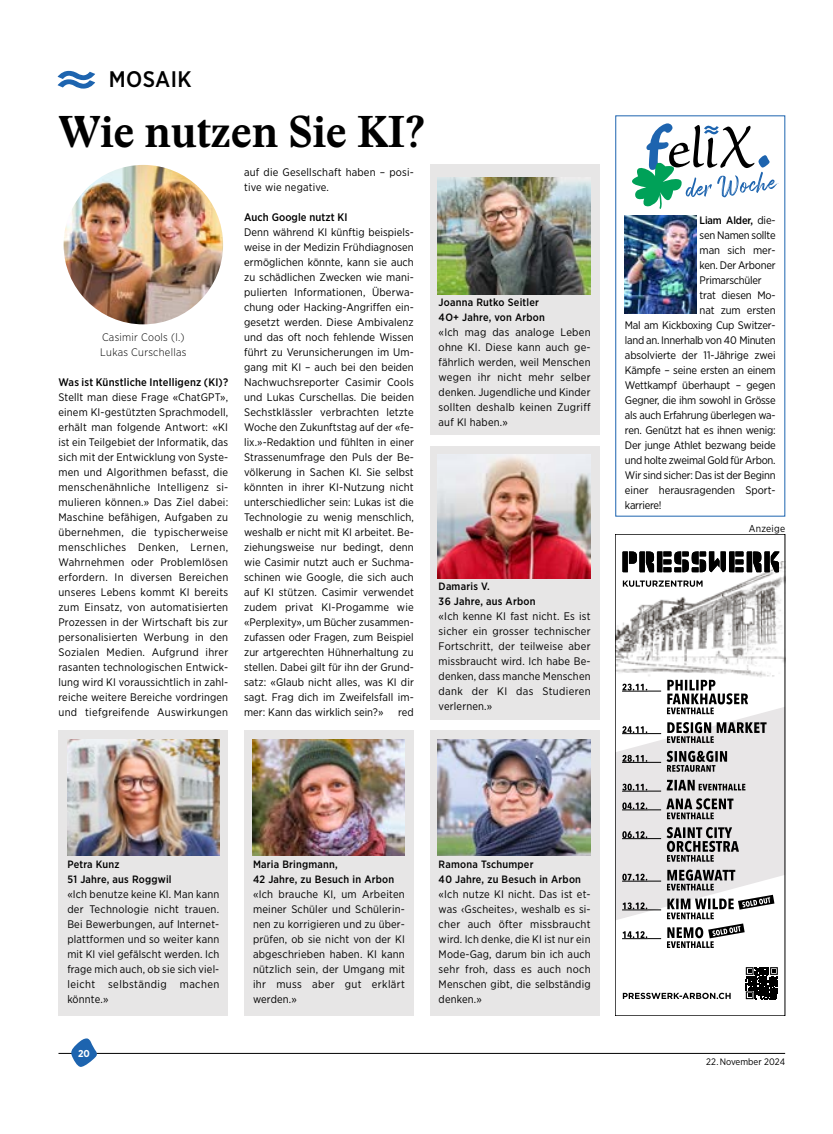
<style>
.page{position:relative;width:833px;height:1134px;background:#fff}
.page>*{position:absolute;margin:0;border:0;box-sizing:border-box;transform-origin:0 0}
.t1{font:700 43.75px "Stanley";letter-spacing:-.01em;color:#000}
.t2{font:500 22.5px "Gotham Narrow";letter-spacing:.015em;color:#000}
.t3{font:11px/15px "Gotham Narrow";color:#000;text-align:justify}
.t4{font:11px "Gotham Narrow";letter-spacing:-.02em;color:#000}
.t5{font:500 11px "Gotham Narrow";letter-spacing:.015em;color:#000}
.t6{font:300 11px/15px "Gotham Narrow";letter-spacing:.025em;color:#000}
.t7{font:500 10.62px/15px "Gotham Narrow";letter-spacing:.02em;color:#000}
.t8{font:500 10.62px "Gotham Narrow";letter-spacing:-.015em;color:#000}
.t9{font:10px "Gotham Narrow";letter-spacing:.02em;color:#000}
.t10{font:700 10px "Gotham Narrow";color:#fff}
.t11{font:9.38px "Gotham Narrow";color:#000}
.s1{font-weight:400;font-size:11px}
</style>
<div class="page">
<svg style="left:58px;top:70px;width:37px;height:19px"></svg>
<hr style="left:58px;top:1053px;width:727px;height:1px;background:#000">
<svg style="left:70px;top:1038px;width:28px;height:29px"></svg>
<div style="left:615px;top:116px;width:170px;height:400px;border:1px solid #1d64af"></div>
<svg style="left:632px;top:123px;width:145px;height:86px"></svg>
<svg style="left:623px;top:993px;width:107px;height:6px"></svg>
<img style="left:617px;top:561px;width:166px;height:116px">
<svg style="left:622px;top:551px;width:157px;height:21px"></svg>
<svg style="left:623px;top:580px;width:79px;height:7px"></svg>
<svg style="left:745px;top:967px;width:31px;height:33px"></svg>
<svg style="left:746px;top:967px;width:32px;height:32px"></svg>
<svg style="left:615px;top:680px;width:170px;height:268px"></svg>
<img style="left:64px;top:165px;width:159px;height:159px;border-radius:80px">
<div style="left:58px;top:731px;width:170px;height:285px;background:#e7e6e6"></div>
<div style="left:244px;top:731px;width:170px;height:285px;background:#e7e6e6"></div>
<div style="left:430px;top:731px;width:169px;height:285px;background:#e7e6e6"></div>
<img style="left:67px;top:739px;width:152px;height:117px">
<img style="left:252px;top:739px;width:153px;height:117px">
<img style="left:438px;top:739px;width:152px;height:117px">
<div style="left:430px;top:165px;width:169px;height:270px;background:#e7e6e6"></div>
<img style="left:438px;top:178px;width:152px;height:116px">
<div style="left:430px;top:446px;width:169px;height:273px;background:#e7e6e6"></div>
<img style="left:438px;top:455px;width:152px;height:123px">
<img style="left:624px;top:216px;width:72px;height:98px">
<h2 class="t2" style="left:109px;top:65px;width:84px">MOSAIK</h2>
<h1 class="t1" style="left:58px;top:107px;width:368px">Wie nutzen Sie KI?</h1>
<p class="t6" style="left:100px;top:329px;width:88px">Casimir Cools (l.)<br>Lukas Curschellas</p>
<p class="t5" style="left:58px;top:375px;width:171px">Was ist Künstliche Intelligenz (KI)?</p>
<p class="t3" style="left:58px;top:389px;width:171px">Stellt man diese Frage «ChatGPT», einem KI-gestützten Sprachmodell, erhält man folgende Antwort: «KI ist ein Teilgebiet der Informatik, das sich mit der Entwicklung von Syste&shy;men und Algorithmen befasst, die menschenähnliche Intelligenz si&shy;mulieren können.» Das Ziel dabei:<br>Maschine befähigen, Aufgaben zu übernehmen, die typischerweise menschliches Denken, Lernen, Wahrnehmen oder Problemlösen erfordern. In diversen Bereichen unseres Lebens kommt KI bereits zum Einsatz, von automatisierten Prozessen in der Wirtschaft bis zur personalisierten Werbung in den Sozialen Medien. Aufgrund ihrer rasanten technologischen Entwick&shy;lung wird KI voraussichtlich in zahl&shy;reiche weitere Bereiche vordringen und tiefgreifende Auswirkungen</p>
<p class="t3" style="left:244px;top:164px;width:171px">auf die Gesellschaft haben – posi&shy;tive wie negative.</p>
<p class="t5" style="left:244px;top:210px;width:105px">Auch Google nutzt KI</p>
<p class="t3" style="left:244px;top:224px;width:171px">Denn während KI künftig beispiels&shy;weise in der Medizin Frühdiagnosen ermöglichen könnte, kann sie auch zu schädlichen Zwecken wie mani&shy;pulierten Informationen, Überwa&shy;chung oder Hacking-Angriffen ein&shy;gesetzt werden. Diese Ambivalenz und das oft noch fehlende Wissen führt zu Verunsicherungen im Um&shy;gang mit KI – auch bei den beiden Nachwuchsreporter Casimir Cools und Lukas Curschellas. Die beiden Sechstklässler verbrachten letzte Woche den Zukunftstag auf der «fe&shy;lix.»-Redaktion und fühlten in einer Strassenumfrage den Puls der Be&shy;völkerung in Sachen KI. Sie selbst könnten in ihrer KI-Nutzung nicht unterschiedlicher sein: Lukas ist die Technologie zu wenig menschlich, weshalb er nicht mit KI arbeitet. Be&shy;ziehungsweise nur bedingt, denn wie Casimir nutzt auch er Suchma&shy;schinen wie Google, die sich auch auf KI stützen. Casimir verwendet zudem privat KI-Progamme wie «Perplexity», um Bücher zusammen&shy;zufassen oder Fragen, zum Beispiel zur artgerechten Hühnerhaltung zu stellen. Dabei gilt für ihn der Grund&shy;satz: «Glaub nicht alles, was KI dir sagt. Frag dich im Zweifelsfall im&shy;mer: Kann das wirklich sein?»</p>
<p class="t3" style="left:398px;top:704px;width:17px">red</p>
<p class="t7" style="left:438px;top:295px;width:108px">Joanna Rutko Seitler<br>4O+ Jahre, von Arbon</p>
<p class="t3" style="left:438px;top:325px;width:153px">«Ich mag das analoge Leben ohne KI. Diese kann auch ge&shy;fährlich werden, weil Menschen wegen ihr nicht mehr selber denken. Jugendliche und Kinder sollten deshalb keinen Zugriff auf KI haben.»</p>
<p class="t7" style="left:438px;top:579px;width:98px">Damaris V.<br>36 Jahre, aus Arbon</p>
<p class="t3" style="left:438px;top:609px;width:154px">«Ich kenne KI fast nicht. Es ist sicher ein grosser technischer Fortschritt, der teilweise aber missbraucht wird. Ich habe Be&shy;denken, dass manche Menschen dank der KI das Studieren verlernen.»</p>
<p class="t8" style="left:699px;top:214px;width:77px">Liam Alder, <span class="s1">die-</span></p>
<p class="t4" style="left:699px;top:228px;width:77px">sen Namen sollte</p>
<p class="t3" style="left:699px;top:243px;width:77px">man sich mer-</p>
<p class="t4" style="left:699px;top:258px;width:77px">ken. Der Arboner</p>
<p class="t4" style="left:699px;top:273px;width:64px">Primarschüler</p>
<p class="t3" style="left:699px;top:288px;width:77px">trat diesen Mo-</p>
<p class="t3" style="left:699px;top:303px;width:78px">nat zum ersten</p>
<p class="t4" style="left:625px;top:318px;width:152px">Mal am Kickboxing Cup Switzer-</p>
<p class="t4" style="left:625px;top:333px;width:152px">land an. Innerhalb von 40 Minuten</p>
<p class="t3" style="left:625px;top:348px;width:152px">absolvierte der 11-Jährige zwei</p>
<p class="t3" style="left:625px;top:363px;width:152px">Kämpfe – seine ersten an einem</p>
<p class="t3" style="left:625px;top:378px;width:152px">Wettkampf überhaupt – gegen</p>
<p class="t4" style="left:625px;top:393px;width:152px">Gegner, die ihm sowohl in Grösse</p>
<p class="t4" style="left:625px;top:408px;width:152px">als auch Erfahrung überlegen wa-</p>
<p class="t4" style="left:625px;top:423px;width:152px">ren. Genützt hat es ihnen wenig:</p>
<p class="t4" style="left:625px;top:438px;width:152px">Der junge Athlet bezwang beide</p>
<p class="t4" style="left:625px;top:453px;width:152px">und holte zweimal Gold für Arbon.</p>
<p class="t4" style="left:625px;top:468px;width:152px">Wir sind sicher: Das ist der Beginn</p>
<p class="t3" style="left:625px;top:483px;width:152px">einer herausragenden Sport-</p>
<p class="t4" style="left:625px;top:498px;width:38px">karriere!</p>
<p class="t9" style="left:749px;top:522px;width:38px">Anzeige</p>
<p class="t7" style="left:67px;top:856px;width:106px">Petra Kunz<br>51 Jahre, aus Roggwil</p>
<p class="t3" style="left:67px;top:886px;width:154px">«Ich benutze keine KI. Man kann der Technologie nicht trauen.<br>Bei Bewerbungen, auf Internet&shy;plattformen und so weiter kann mit KI viel gefälscht werden. Ich frage mich auch, ob sie sich viel&shy;leicht selbständig machen könnte.»</p>
<p class="t10" style="left:78px;top:1047px;width:13px">20</p>
<p class="t7" style="left:253px;top:856px;width:143px">Maria Bringmann,<br>42 Jahre, zu Besuch in Arbon</p>
<p class="t3" style="left:253px;top:886px;width:153px">«Ich brauche KI, um Arbeiten meiner Schüler und Schülerin&shy;nen zu korrigieren und zu über&shy;prüfen, ob sie nicht von der KI abgeschrieben haben. KI kann nützlich sein, der Umgang mit ihr muss aber gut erklärt werden.»</p>
<p class="t7" style="left:438px;top:856px;width:144px">Ramona Tschumper<br>40 Jahre, zu Besuch in Arbon</p>
<p class="t3" style="left:438px;top:886px;width:153px">«Ich nutze KI nicht. Das ist et&shy;was ‹Gscheites›, weshalb es si&shy;cher auch öfter missbraucht wird. Ich denke, die KI ist nur ein Mode-Gag, darum bin ich auch sehr froh, dass es auch noch Menschen gibt, die selbständig denken.»</p>
<p class="t11" style="left:706px;top:1056px;width:80px">22. November 2024</p>
</div>
